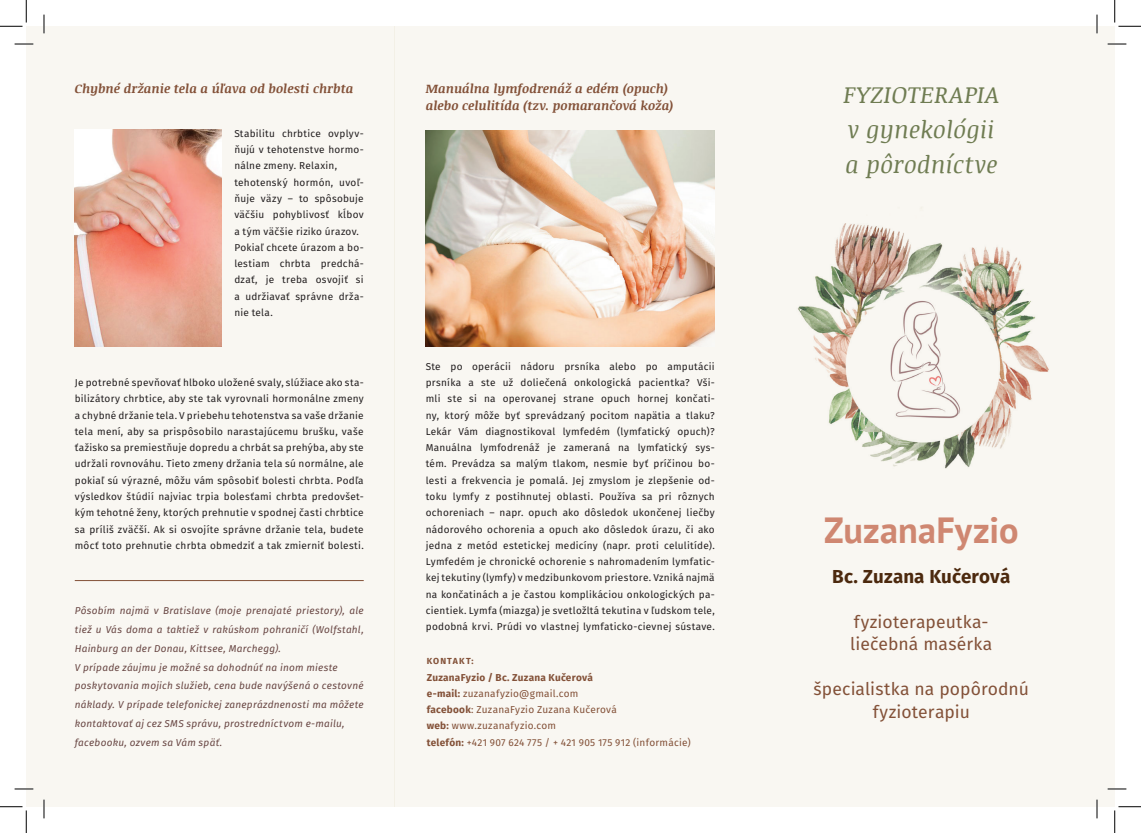
<style>
.page{position:relative;width:1141px;height:833px;background:#fff}
.page>*{position:absolute;margin:0;border:0;box-sizing:border-box;transform-origin:0 0}
.t1{font:700 36.25px "PT Sans";color:#cf8771}
.t2{font:italic 23.75px/35px "Noticia Text";letter-spacing:.015em;color:#6f7c52}
.t3{font:700 18.75px "Fira Sans";letter-spacing:.005em;color:#4c290e}
.t4{font:17.5px/22.5px "Fira Sans";letter-spacing:.005em;color:#835138}
.t5{font:italic 700 12.5px/16.2px "Noticia Text";letter-spacing:.005em;color:#835138}
.t6{font:10px/16.2px "Fira Sans";letter-spacing:.025em;color:#231f20;text-align:justify}
.t7{font:italic 10px/18.8px "Fira Sans";letter-spacing:.025em;color:#684643}
.t8{font:10px/16.2px "Fira Sans";letter-spacing:.025em;color:#835138}
.t9{font:700 8.75px "Fira Sans";letter-spacing:.13em;color:#835138}
.s1{font-weight:700}
</style>
<div class="page">
<div style="left:26px;top:26px;width:369px;height:780px;background:#f9f7f2"></div>
<div style="left:395px;top:26px;width:350px;height:780px;background:#f9f7f2"></div>
<div style="left:745px;top:26px;width:369px;height:780px;background:#f9f7f2"></div>
<img style="left:797px;top:223px;width:252px;height:246px">
<img style="left:75px;top:129px;width:147px;height:217px">
<img style="left:426px;top:131px;width:288px;height:215px">
<hr style="left:75px;top:580px;width:289px;height:1px;background:#835138">
<svg style="left:15px;top:43px;width:18px;height:2px"></svg>
<svg style="left:1107px;top:43px;width:19px;height:2px"></svg>
<svg style="left:15px;top:788px;width:18px;height:1px"></svg>
<svg style="left:1107px;top:787px;width:19px;height:2px"></svg>
<svg style="left:43px;top:15px;width:2px;height:18px"></svg>
<svg style="left:43px;top:799px;width:2px;height:18px"></svg>
<svg style="left:1096px;top:15px;width:1px;height:18px"></svg>
<svg style="left:1096px;top:799px;width:1px;height:18px"></svg>
<svg style="left:0;top:0;width:27px;height:27px"></svg>
<svg style="left:0;top:806px;width:27px;height:26px"></svg>
<svg style="left:1114px;top:0;width:26px;height:27px"></svg>
<svg style="left:1114px;top:806px;width:26px;height:26px"></svg>
<p class="t5" style="left:75px;top:80px;width:280px">Chybné držanie tela a úľava od bolesti chrbta</p>
<p class="t6" style="left:234px;top:126px;width:131px;text-align:left">Stabilitu chrbtice ovplyv&shy;ňujú v tehotenstve hormo&shy;nálne zmeny. Relaxin, tehotenský hormón, uvoľ&shy;ňuje väzy – to spôsobuje väčšiu pohyblivosť kĺbov a tým väčšie riziko úrazov.<br>Pokiaľ chcete úrazom a bo&shy;lestiam chrbta predchá&shy;dzať, je treba osvojiť si a udržiavať správne drža&shy;nie tela.</p>
<p class="t6" style="left:75px;top:375px;width:290px">Je potrebné spevňovať hlboko uložené svaly, slúžiace ako sta&shy;bilizátory chrbtice, aby ste tak vyrovnali hormonálne zmeny a chybné držanie tela. V priebehu tehotenstva sa vaše držanie tela mení, aby sa prispôsobilo narastajúcemu brušku, vaše ťažisko sa premiestňuje dopredu a chrbát sa prehýba, aby ste udržali rovnováhu. Tieto zmeny držania tela sú normálne, ale pokiaľ sú výrazné, môžu vám spôsobiť bolesti chrbta. Podľa výsledkov štúdií najviac trpia bolesťami chrbta predovšet&shy;kým tehotné ženy, ktorých prehnutie v spodnej časti chrbtice sa príliš zväčší. Ak si osvojíte správne držanie tela, budete môcť toto prehnutie chrbta obmedziť a tak zmierniť bolesti.</p>
<p class="t7" style="left:75px;top:601px;width:290px">Pôsobím najmä v Bratislave (moje prenajaté priestory), ale tiež u Vás doma a taktiež v rakúskom pohraničí (Wolfstahl, Hainburg an der Donau, Kittsee, Marchegg).<br>V prípade záujmu je možné sa dohodnúť na inom mieste poskytovania mojich služieb, cena bude navýšená o cestovné náklady. V prípade telefonickej zaneprázdnenosti ma môžete kontaktovať aj cez SMS správu, prostredníctvom e-mailu, facebooku, ozvem sa Vám späť.</p>
<p class="t5" style="left:426px;top:80px;width:249px">Manuálna lymfodrenáž a edém (opuch) alebo celulitída (tzv. pomarančová koža)</p>
<p class="t6" style="left:426px;top:359px;width:290px">Ste po operácii nádoru prsníka alebo po amputácii prsníka a ste už doliečená onkologická pacientka? Vši&shy;mli ste si na operovanej strane opuch hornej končati&shy;ny, ktorý môže byť sprevádzaný pocitom napätia a tlaku?<br>Lekár Vám diagnostikoval lymfedém (lymfatický opuch)?<br>Manuálna lymfodrenáž je zameraná na lymfatický sys&shy;tém. Prevádza sa malým tlakom, nesmie byť príčinou bo&shy;lesti a frekvencia je pomalá. Jej zmyslom je zlepšenie od&shy;toku lymfy z postihnutej oblasti. Používa sa pri rôznych ochoreniach – napr. opuch ako dôsledok ukončenej liečby nádorového ochorenia a opuch ako dôsledok úrazu, či ako jedna z metód estetickej medicíny (napr. proti celulitíde).<br>Lymfedém je chronické ochorenie s nahromadením lymfatic&shy;kej tekutiny (lymfy) v medzibunkovom priestore. Vzniká najmä na končatinách a je častou komplikáciou onkologických pa&shy;cientiek. Lymfa (miazga) je svetložltá tekutina v ľudskom tele, podobná krvi. Prúdi vo vlastnej lymfaticko-cievnej sústave.</p>
<p class="t9" style="left:427px;top:654px;width:48px">KONTAKT:</p>
<p class="t8" style="left:426px;top:669px;width:265px"><span class="s1">ZuzanaFyzio / Bc. Zuzana Kučerová<br>e-mail:</span> zuzanafyzio@gmail.com<br><span class="s1">facebook</span>: ZuzanaFyzio Zuzana Kučerová<br><span class="s1">web:</span> www.zuzanafyzio.com<br><span class="s1">telefón:</span> +421 907 624 775 / + 421 905 175 912 (informácie)</p>
<h2 class="t2" style="left:843px;top:76px;width:157px">FYZIOTERAPIA v gynekológii a pôrodníctve</h2>
<h1 class="t1" style="left:824px;top:506px;width:196px">ZuzanaFyzio</h1>
<h3 class="t3" style="left:832px;top:562px;width:179px">Bc. Zuzana Kučerová</h3>
<h3 class="t4" style="left:850px;top:611px;width:144px">fyzioterapeutka&shy;liečebná masérka</h3>
<h3 class="t4" style="left:813px;top:678px;width:217px;text-align:center">špecialistka na popôrodnú fyzioterapiu</h3>
</div>
